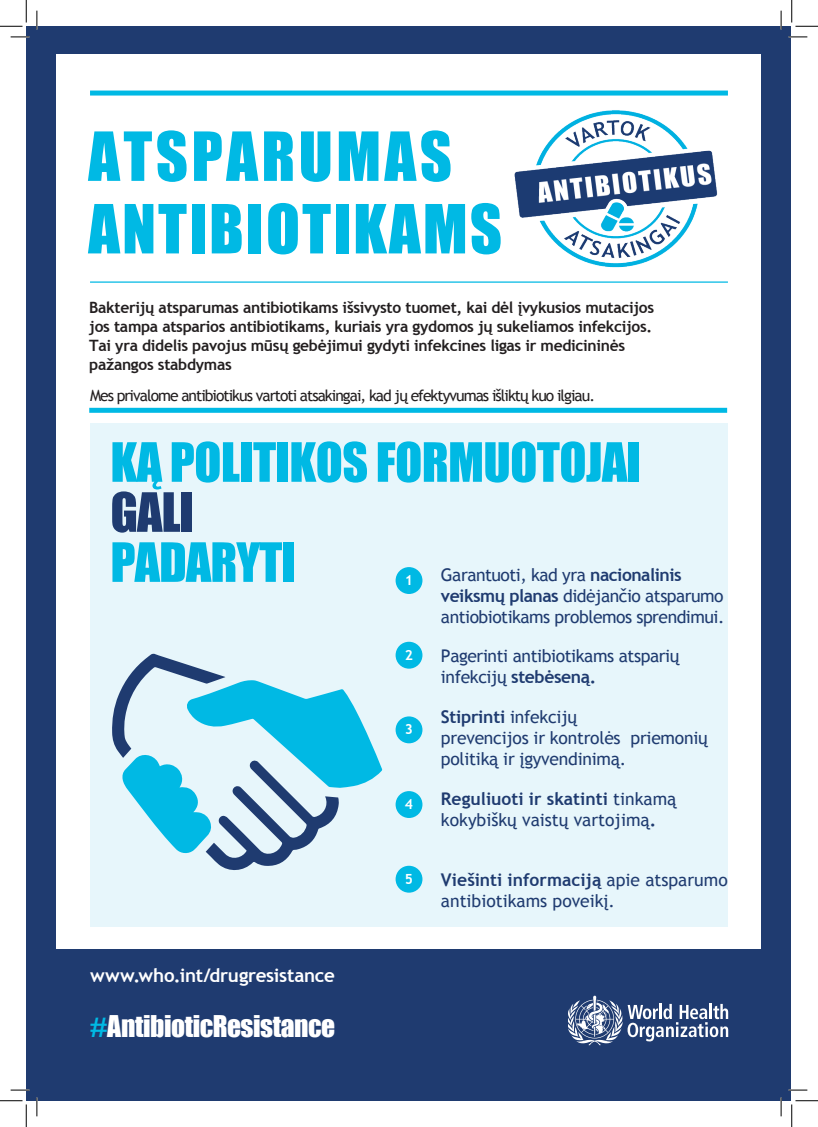
<style>
.page{position:relative;width:818px;height:1127px;background:#fff}
.page>*{position:absolute;margin:0;border:0;box-sizing:border-box;transform-origin:0 0}
.t1{font:62.5px/72.5px "Impact";letter-spacing:.035em;color:#00b9e4}
.t2{font:50px "Impact";letter-spacing:-.01em;color:#00b9e4}
.t3{font:50px "Impact";color:#1f3b70}
.t4{font:27.5px "Impact";letter-spacing:-.02em;color:#fff}
.t5{font:700 18.75px "Trebuchet MS";letter-spacing:-.01em;color:#fff}
.t6{font:17.5px/21px "Trebuchet MS";letter-spacing:-.025em;color:#1f3b70}
.t7{font:17.5px/21px "Trebuchet MS";color:#1f3b70}
.t8{font:700 15.62px/18.8px "Trebuchet MS";letter-spacing:-.02em;color:#231f20}
.t9{font:15.62px "Trebuchet MS";letter-spacing:-.06em;color:#231f20}
.t10{font:700 14px "Trebuchet MS";color:#fff}
.s1{font-weight:700}
.s2{color:#00b9e4}
</style>
<div class="page">
<div style="left:26px;top:26px;width:765px;height:1074px;background:#1f3b70"></div>
<div style="left:56px;top:55px;width:704px;height:893px;background:#fff"></div>
<div style="left:90px;top:423px;width:638px;height:495px;background:#e7f6fb"></div>
<div style="left:90px;top:90px;width:638px;height:5px;background:#00b9e4"></div>
<hr style="left:90px;top:281px;width:638px;height:2px;background:#00b9e4">
<div style="left:89px;top:407px;width:638px;height:5px;background:#00b9e4"></div>
<div style="left:90px;top:495px;width:638px;height:431px;background:#e7f6fb"></div>
<svg style="left:112px;top:653px;width:270px;height:217px"></svg>
<svg style="left:568px;top:995px;width:160px;height:49px"></svg>
<div style="left:396px;top:567px;width:26px;height:27px;background:#00b9e4;border-radius:50%"></div>
<div style="left:396px;top:641px;width:26px;height:27px;background:#00b9e4;border-radius:50%"></div>
<div style="left:396px;top:716px;width:26px;height:27px;background:#00b9e4;border-radius:50%"></div>
<div style="left:396px;top:790px;width:26px;height:27px;background:#00b9e4;border-radius:50%"></div>
<div style="left:396px;top:865px;width:26px;height:27px;background:#00b9e4;border-radius:50%"></div>
<svg style="left:11px;top:36px;width:18px;height:2px"></svg>
<svg style="left:788px;top:36px;width:19px;height:2px"></svg>
<svg style="left:11px;top:1089px;width:18px;height:1px"></svg>
<svg style="left:788px;top:1089px;width:19px;height:1px"></svg>
<svg style="left:36px;top:11px;width:2px;height:18px"></svg>
<svg style="left:36px;top:1097px;width:2px;height:18px"></svg>
<svg style="left:780px;top:11px;width:2px;height:18px"></svg>
<svg style="left:780px;top:1097px;width:2px;height:18px"></svg>
<svg style="left:0;top:0;width:27px;height:27px"></svg>
<svg style="left:0;top:1100px;width:27px;height:26px"></svg>
<svg style="left:791px;top:0;width:27px;height:27px"></svg>
<svg style="left:791px;top:1100px;width:27px;height:26px"></svg>
<img style="left:507px;top:95px;width:219px;height:187px">
<h1 class="t1" style="left:88px;top:118px;width:415px">ATSPARUMAS<br>ANTIBIOTIKAMS</h1>
<p class="t8" style="left:89px;top:298px;width:566px">Bakterijų atsparumas antibiotikams išsivysto tuomet, kai dėl įvykusios mutacijos jos tampa atsparios antibiotikams, kuriais yra gydomos jų sukeliamos infekcijos.<br>Tai yra didelis pavojus mūsų gebėjimui gydyti infekcines ligas ir medicininės pažangos stabdymas</p>
<p class="t9" style="left:90px;top:386px;width:507px">Mes privalome antibiotikus vartoti atsakingai, kad jų efektyvumas išliktų kuo ilgiau.</p>
<h2 class="t2" style="left:110px;top:423px;width:532px">KĄ POLITIKOS FORMUOTOJAI</h2>
<h2 class="t3" style="left:110px;top:473px;width:85px">GALI</h2>
<h2 class="t2" style="left:110px;top:523px;width:187px">PADARYTI</h2>
<p class="t6" style="left:441px;top:564px;width:285px">Garantuoti, kad yra <span class="s1">nacionalinis veiksmų planas</span> didėjančio atsparumo antiobiotikams problemos sprendimui.</p>
<p class="t6" style="left:441px;top:645px;width:240px">Pagerinti antibiotikams atsparių infekcijų <span class="s1">stebėseną.</span></p>
<p class="t6" style="left:441px;top:706px;width:268px"><span class="s1">Stiprinti</span> infekcijų<br>prevencijos ir kontrolės priemonių politiką ir įgyvendinimą.</p>
<p class="t7" style="left:441px;top:788px;width:237px"><span class="s1">Reguliuoti ir skatinti</span> tinkamą kokybiškų vaistų vartojimą<span class="s1">.</span></p>
<p class="t10" style="left:405px;top:571px;width:10px">1</p>
<p class="t10" style="left:405px;top:645px;width:10px">2</p>
<p class="t10" style="left:405px;top:720px;width:10px">3</p>
<p class="t10" style="left:405px;top:795px;width:10px">4</p>
<p class="t5" style="left:90px;top:963px;width:246px">www.who.int/drugresistance</p>
<h3 class="t4" style="left:90px;top:1004px;width:247px"><span class="s2">#</span>AntibioticResistance</h3>
<p class="t10" style="left:405px;top:869px;width:10px">5</p>
<p class="t7" style="left:441px;top:869px;width:288px"><span class="s1">Viešinti informaciją</span> apie atsparumo antibiotikams poveikį.</p>
</div>
